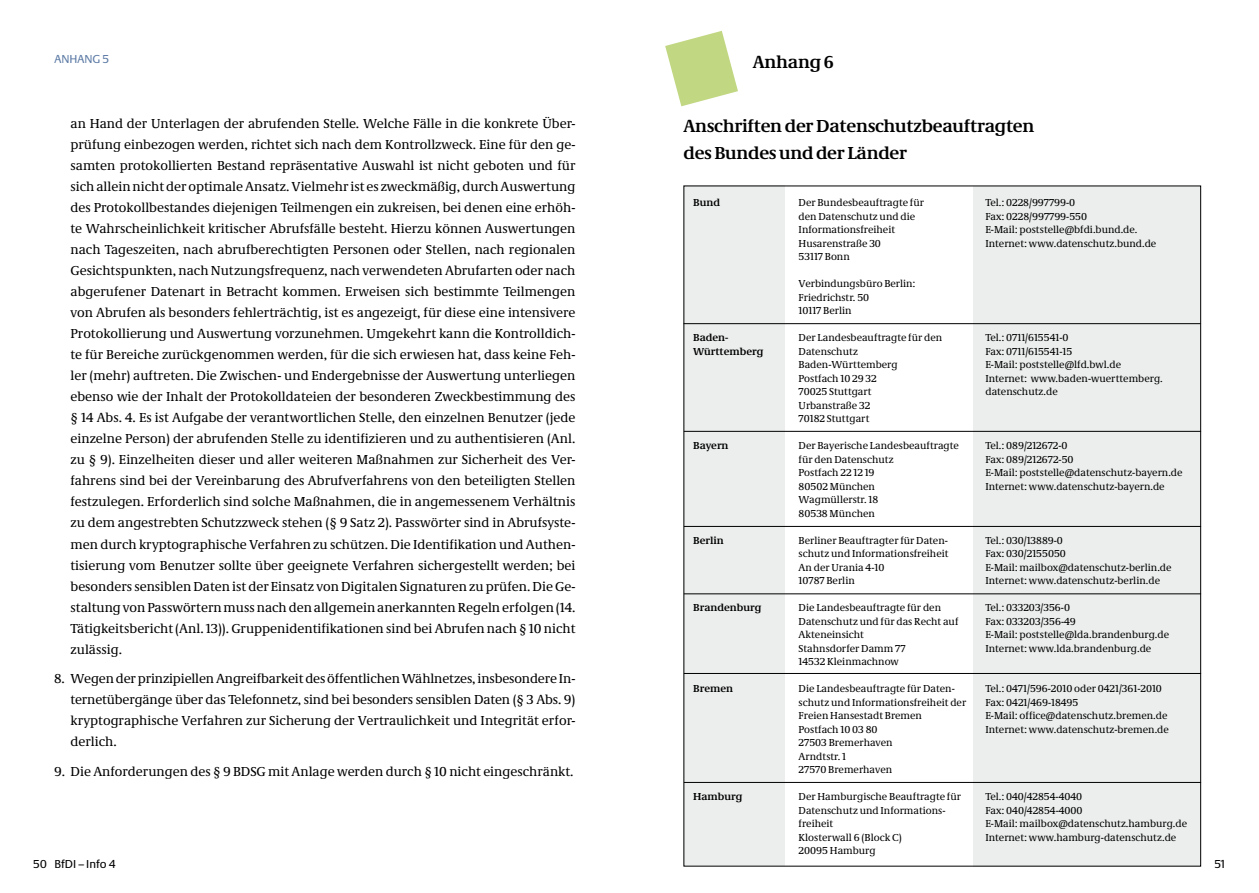
<style>
.page{position:relative;width:1259px;height:893px;background:#fff}
.page>*{position:absolute;margin:0;border:0;box-sizing:border-box;transform-origin:0 0}
.t1{font:700 18px/27px "Neue Demos";letter-spacing:-.015em;color:#000}
.t2{font:13.5px/21px "Neue Demos";color:#000;text-align:justify}
.t3{font:12px "Neue Praxis";color:#000}
.t4{font:12px "Neue Praxis";color:#5d7ba6}
.t5{font:10.5px/13.5px "Neue Demos";color:#000}
.t6{font:700 10.5px/13.5px "Neue Demos";color:#000}
</style>
<div class="page">
<div style="left:683px;top:186px;width:102px;height:680px;background:#eceded"></div>
<div style="left:973px;top:186px;width:227px;height:681px;background:#eceded"></div>
<svg style="left:665px;top:31px;width:73px;height:75px"></svg>
<hr style="left:683px;top:323px;width:517px;height:1px;background:#000">
<hr style="left:684px;top:431px;width:517px;height:1px;background:#000">
<hr style="left:684px;top:526px;width:517px;height:1px;background:#000">
<hr style="left:684px;top:593px;width:517px;height:1px;background:#000">
<hr style="left:684px;top:673px;width:517px;height:1px;background:#000">
<hr style="left:684px;top:782px;width:517px;height:1px;background:#000">
<p class="t4" style="left:54px;top:52px;width:56px">ANHANG 5</p>
<p class="t2" style="left:70px;top:113px;width:506px">an Hand der Unterlagen der abrufenden Stelle. Welche Fälle in die konkrete Über&shy;prüfung einbezogen werden, richtet sich nach dem Kontrollzweck. Eine für den ge&shy;samten protokollierten Bestand repräsentative Auswahl ist nicht geboten und für sich allein nicht der optimale Ansatz. Vielmehr ist es zweckmäßig, durch Auswertung des Protokollbestandes diejenigen Teilmengen ein zukreisen, bei denen eine erhöh&shy;te Wahrscheinlichkeit kritischer Abrufsfälle besteht. Hierzu können Auswertungen nach Tageszeiten, nach abrufberechtigten Personen oder Stellen, nach regionalen Gesichtspunkten, nach Nutzungsfrequenz, nach verwendeten Abrufarten oder nach abgerufener Datenart in Betracht kommen. Erweisen sich bestimmte Teilmengen von Abrufen als besonders fehlerträchtig, ist es angezeigt, für diese eine intensivere Protokollierung und Auswertung vorzunehmen. Umgekehrt kann die Kontrolldich&shy;te für Bereiche zurückgenommen werden, für die sich erwiesen hat, dass keine Feh&shy;ler (mehr) auftreten. Die Zwischen- und Endergebnisse der Auswertung unterliegen ebenso wie der Inhalt der Protokolldateien der besonderen Zweckbestimmung des § 14 Abs. 4. Es ist Aufgabe der verantwortlichen Stelle, den einzelnen Benutzer (jede einzelne Person) der abrufenden Stelle zu identifizieren und zu authentisieren (Anl. zu § 9). Einzelheiten dieser und aller weiteren Maßnahmen zur Sicherheit des Ver&shy;fahrens sind bei der Vereinbarung des Abrufverfahrens von den beteiligten Stellen festzulegen. Erforderlich sind solche Maßnahmen, die in angemessenem Verhältnis zu dem angestrebten Schutzzweck stehen (§ 9 Satz 2). Passwörter sind in Abrufsyste&shy;men durch kryptographische Verfahren zu schützen. Die Identifikation und Authen&shy;tisierung vom Benutzer sollte über geeignete Verfahren sichergestellt werden; bei besonders sensiblen Daten ist der Einsatz von Digitalen Signaturen zu prüfen. Die Ge&shy;staltung von Passwörtern muss nach den allgemein anerkannten Regeln erfolgen (14.<br>Tätigkeitsbericht (Anl. 13)). Gruppenidentifikationen sind bei Abrufen nach § 10 nicht zulässig.</p>
<p class="t2" style="left:70px;top:668px;width:506px;text-indent:-16px">8. Wegen der prinzipiellen Angreifbarkeit des öffentlichen Wählnetzes, insbesondere In&shy;ternetübergänge über das Telefonnetz, sind bei besonders sensiblen Daten (§ 3 Abs. 9) kryptographische Verfahren zur Sicherung der Vertraulichkeit und Integrität erfor&shy;derlich.</p>
<p class="t2" style="left:54px;top:760px;width:521px">9. Die Anforderungen des § 9 BDSG mit Anlage werden durch § 10 nicht eingeschränkt.</p>
<h1 class="t1" style="left:753px;top:48px;width:82px">Anhang 6</h1>
<h1 class="t1" style="left:683px;top:112px;width:352px">Anschriften der Datenschutzbeauftragten des Bundes und der Länder</h1>
<p class="t6" style="left:693px;top:196px;width:28px">Bund</p>
<p class="t6" style="left:693px;top:331px;width:72px">Baden-<br>Württemberg</p>
<p class="t6" style="left:693px;top:439px;width:37px">Bayern</p>
<p class="t6" style="left:693px;top:533px;width:32px">Berlin</p>
<p class="t6" style="left:693px;top:601px;width:70px">Brandenburg</p>
<p class="t6" style="left:693px;top:682px;width:41px">Bremen</p>
<p class="t6" style="left:693px;top:790px;width:51px">Hamburg</p>
<p class="t5" style="left:798px;top:196px;width:127px">Der Bundesbeauftragte für den Datenschutz und die<br>Informationsfreiheit<br>Husarenstraße 30<br>53117 Bonn</p>
<p class="t5" style="left:798px;top:277px;width:118px">Verbindungsbüro Berlin:<br>Friedrichstr. 50<br>10117 Berlin</p>
<p class="t5" style="left:798px;top:331px;width:145px">Der Landesbeauftragte für den<br>Datenschutz<br>Baden-Württemberg<br>Postfach 10 29 32<br>70025 Stuttgart<br>Urbanstraße 32<br>70182 Stuttgart</p>
<p class="t5" style="left:798px;top:439px;width:162px">Der Bayerische Landesbeauftragte für den Datenschutz<br>Postfach 22 12 19<br>80502 München<br>Wagmüllerstr. 18<br>80538 München</p>
<p class="t5" style="left:798px;top:533px;width:151px">Berliner Beauftragter für Daten&shy;schutz und Informationsfreiheit<br>An der Urania 4-10<br>10787 Berlin</p>
<p class="t5" style="left:798px;top:601px;width:161px">Die Landesbeauftragte für den<br>Datenschutz und für das Recht auf<br>Akteneinsicht<br>Stahnsdorfer Damm 77<br>14532 Kleinmachnow</p>
<p class="t5" style="left:798px;top:682px;width:169px">Die Landesbeauftragte für Daten&shy;schutz und Informationsfreiheit der<br>Freien Hansestadt Bremen<br>Postfach 10 03 80<br>27503 Bremerhaven<br>Arndtstr. 1<br>27570 Bremerhaven</p>
<p class="t5" style="left:798px;top:790px;width:164px">Der Hamburgische Beauftragte für<br>Datenschutz und Informations&shy;freiheit<br>Klosterwall 6 (Block C)<br>20095 Hamburg</p>
<p class="t5" style="left:985px;top:196px;width:172px">Tel.: 0228/997799-0<br>Fax: 0228/997799-550<br>E-Mail: poststelle@bfdi.bund.de.<br>Internet: www.datenschutz.bund.de</p>
<p class="t5" style="left:985px;top:331px;width:179px">Tel.: 0711/615541-0<br>Fax: 0711/615541-15<br>E-Mail: poststelle@lfd.bwl.de<br>Internet: www.baden-wuerttemberg. datenschutz.de</p>
<p class="t5" style="left:985px;top:439px;width:199px">Tel.: 089/212672-0<br>Fax: 089/212672-50<br>E-Mail: poststelle@datenschutz-bayern.de<br>Internet: www.datenschutz-bayern.de</p>
<p class="t5" style="left:985px;top:533px;width:188px">Tel.: 030/13889-0<br>Fax: 030/2155050<br>E-Mail: mailbox@datenschutz-berlin.de<br>Internet: www.datenschutz-berlin.de</p>
<p class="t5" style="left:985px;top:601px;width:185px">Tel.: 033203/356-0<br>Fax: 033203/356-49<br>E-Mail: poststelle@lda.brandenburg.de<br>Internet: www.lda.brandenburg.de</p>
<p class="t5" style="left:985px;top:682px;width:185px">Tel.: 0471/596-2010 oder 0421/361-2010<br>Fax: 0421/469-18495<br>E-Mail: office@datenschutz.bremen.de Internet: www.datenschutz-bremen.de</p>
<p class="t5" style="left:985px;top:790px;width:203px">Tel.: 040/42854-4040<br>Fax: 040/42854-4000<br>E-Mail: mailbox@datenschutz.hamburg.de<br>Internet: www.hamburg-datenschutz.de</p>
<p class="t3" style="left:33px;top:857px;width:84px">50 BfDI – Info 4</p>
<p class="t3" style="left:1214px;top:857px;width:12px">51</p>
</div>
